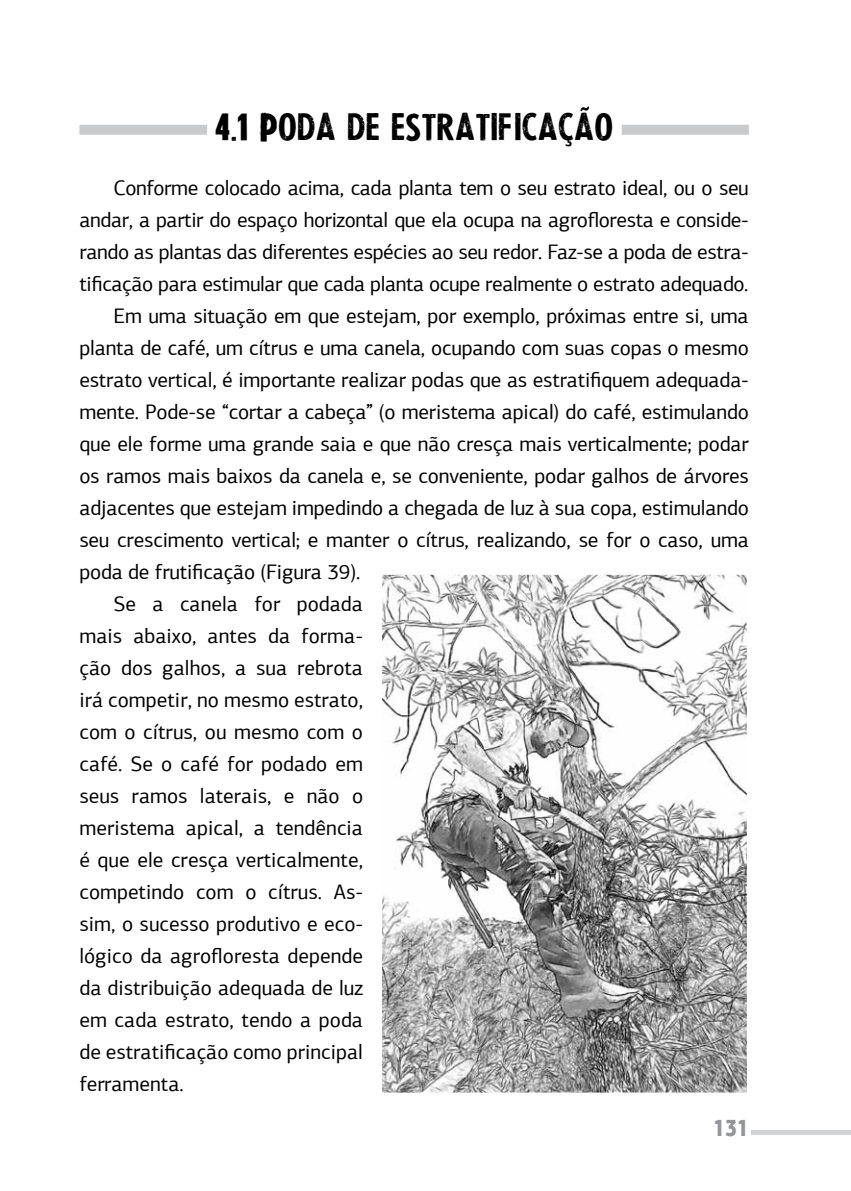
<style>
.page{position:relative;width:851px;height:1191px;background:#fff}
.page>*{position:absolute;margin:0;border:0;box-sizing:border-box;transform-origin:0 0}
.t1{font:32px "La Presse";color:#000}
.t2{font:900 24px "PF Agora Sans Pro";color:#939598;scale:.8 1}
.t3{font:21px "PF Agora Sans Pro";letter-spacing:-.01em;color:#000}
</style>
<div class="page">
<svg style="left:580px;top:107px;width:9px;height:4px"></svg>
<div style="left:79px;top:125px;width:128px;height:10px;background:#c9cacc"></div>
<div style="left:621px;top:125px;width:127px;height:10px;background:#c9cacc"></div>
<svg style="left:565px;top:140px;width:6px;height:6px"></svg>
<svg style="left:751px;top:1130px;width:99px;height:5px"></svg>
<img style="left:383px;top:576px;width:362px;height:515px">
<div style="left:380px;top:573px;width:368px;height:521px;border:2px solid #fff"></div>
<h1 class="t1" style="left:215px;top:107px;width:400px">4.1 PODA DE ESTRATIF ICACAO</h1>
<p class="t3" style="left:113px;top:175px;width:636px">Conforme colocado acima, cada planta tem o seu estrato ideal, ou o seu</p>
<p class="t3" style="left:79px;top:207px;width:670px">andar, a partir do espaço horizontal que ela ocupa na agrofloresta e conside-</p>
<p class="t3" style="left:79px;top:239px;width:670px">rando as plantas das diferentes espécies ao seu redor. Faz-se a poda de estra-</p>
<p class="t3" style="left:79px;top:271px;width:670px">tificação para estimular que cada planta ocupe realmente o estrato adequado.</p>
<p class="t3" style="left:113px;top:303px;width:636px">Em uma situação em que estejam, por exemplo, próximas entre si, uma</p>
<p class="t3" style="left:79px;top:335px;width:670px">planta de café, um cítrus e uma canela, ocupando com suas copas o mesmo</p>
<p class="t3" style="left:79px;top:367px;width:671px">estrato vertical, é importante realizar podas que as estratifiquem adequada-</p>
<p class="t3" style="left:79px;top:399px;width:670px">mente. Pode-se “cortar a cabeça” (o meristema apical) do café, estimulando</p>
<p class="t3" style="left:79px;top:431px;width:670px">que ele forme uma grande saia e que não cresça mais verticalmente; podar</p>
<p class="t3" style="left:79px;top:463px;width:671px">os ramos mais baixos da canela e, se conveniente, podar galhos de árvores</p>
<p class="t3" style="left:79px;top:495px;width:671px">adjacentes que estejam impedindo a chegada de luz à sua copa, estimulando</p>
<p class="t3" style="left:79px;top:527px;width:671px">seu crescimento vertical; e manter o cítrus, realizando, se for o caso, uma</p>
<p class="t3" style="left:79px;top:559px;width:282px">poda de frutificação (Figura 39).</p>
<p class="t3" style="left:113px;top:591px;width:251px">Se a canela for podada</p>
<p class="t3" style="left:79px;top:623px;width:285px">mais abaixo, antes da forma-</p>
<p class="t3" style="left:79px;top:655px;width:285px">ção dos galhos, a sua rebrota</p>
<p class="t3" style="left:79px;top:687px;width:285px">irá competir, no mesmo estrato,</p>
<p class="t3" style="left:79px;top:719px;width:285px">com o cítrus, ou mesmo com o</p>
<p class="t3" style="left:79px;top:751px;width:285px">café. Se o café for podado em</p>
<p class="t3" style="left:79px;top:783px;width:285px">seus ramos laterais, e não o</p>
<p class="t3" style="left:79px;top:815px;width:285px">meristema apical, a tendência</p>
<p class="t3" style="left:79px;top:847px;width:285px">é que ele cresça verticalmente,</p>
<p class="t3" style="left:79px;top:879px;width:285px">competindo com o cítrus. As-</p>
<p class="t3" style="left:79px;top:911px;width:285px">sim, o sucesso produtivo e eco-</p>
<p class="t3" style="left:79px;top:943px;width:285px">lógico da agrofloresta depende</p>
<p class="t3" style="left:79px;top:975px;width:285px">da distribuição adequada de luz</p>
<p class="t3" style="left:79px;top:1007px;width:285px">em cada estrato, tendo a poda</p>
<p class="t3" style="left:79px;top:1039px;width:285px">de estratificação como principal</p>
<p class="t3" style="left:79px;top:1071px;width:106px">ferramenta.</p>
<p class="t2" style="left:713px;top:1112px;width:46px">131</p>
</div>
